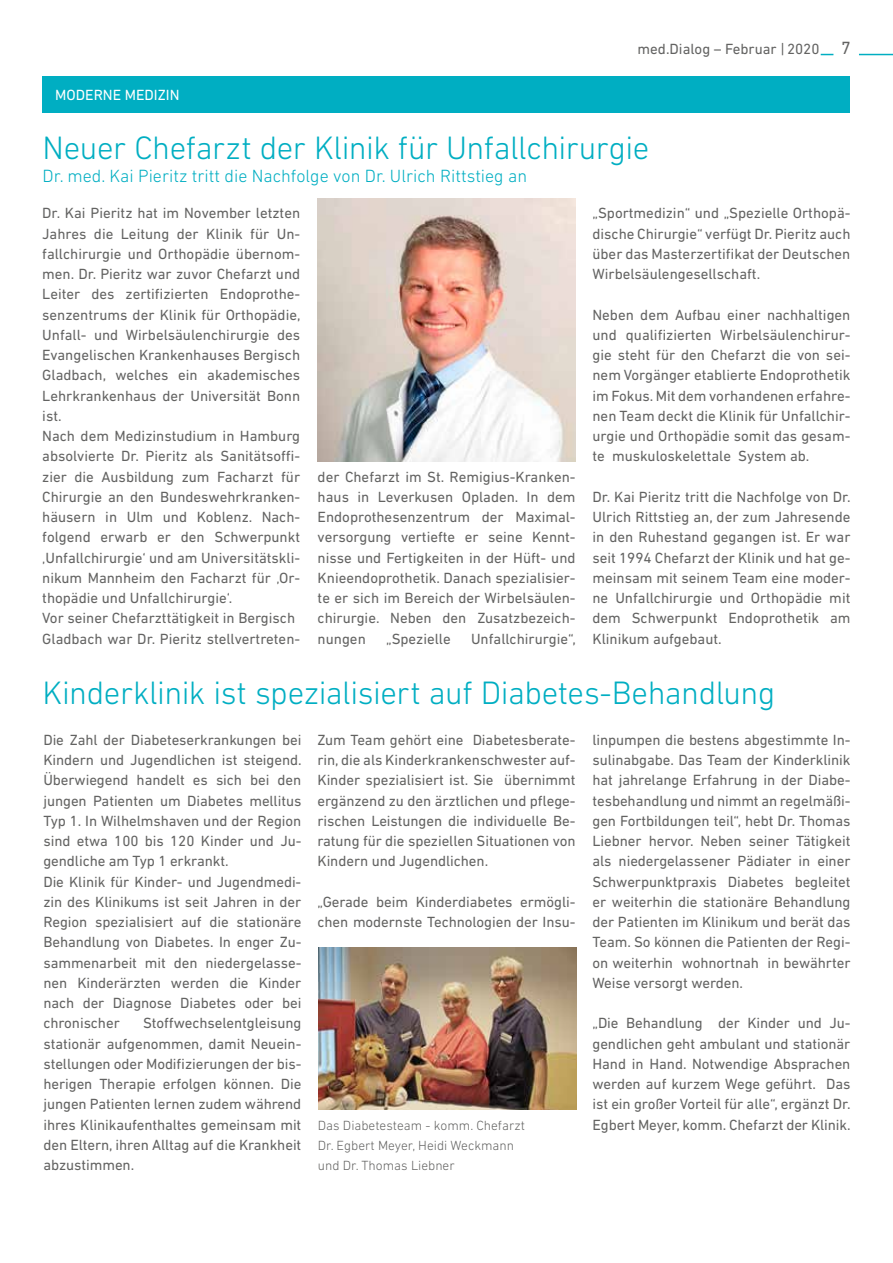
<style>
.page{position:relative;width:893px;height:1263px;background:#fff}
.page>*{position:absolute;margin:0;border:0;box-sizing:border-box;transform-origin:0 0}
.t1{font:300 33px "DIN Next LT Pro";letter-spacing:-.015em;color:#00aec2}
.t2{font:300 18px "DIN Next LT Pro";color:#00aec2}
.t3{font:15px/20.2px "DIN Next LT Pro";color:#636362;text-align:justify}
.t4{font:15px "DIN Next LT Pro";color:#fff}
.t5{font:300 13.5px/20.2px "DIN Next LT Pro";color:#636362}
.s1{font-size:18px}
</style>
<div class="page">
<hr style="left:859px;top:54px;width:34px;height:1px;background:#00aec2">
<svg style="left:821px;top:54px;width:12px;height:1px"></svg>
<div style="left:43px;top:77px;width:807px;height:36px;background:#00aec2"></div>
<img style="left:317px;top:198px;width:258px;height:263px">
<img style="left:318px;top:948px;width:258px;height:161px">
<p class="t3" style="left:638px;top:38px;width:215px">med.Dialog – Februar | 2020 <span class="s1">7</span></p>
<p class="t4" style="left:55px;top:86px;width:126px">MODERNE MEDIZIN</p>
<h1 class="t1" style="left:43px;top:128px;width:608px">Neuer Chefarzt der Klinik für Unfallchirurgie</h1>
<p class="t2" style="left:43px;top:166px;width:486px">Dr. med. Kai Pieritz tritt die Nachfolge von Dr. Ulrich Rittstieg an</p>
<p class="t3" style="left:42px;top:203px;width:260px;text-align:left">Dr. Kai Pieritz hat im November letzten Jahres die Leitung der Klinik für Un&shy;fallchirurgie und Orthopädie übernom&shy;men. Dr. Pieritz war zuvor Chefarzt und Leiter des zertifizierten Endoprothe&shy;senzentrums der Klinik für Orthopädie, Unfall- und Wirbelsäulenchirurgie des Evangelischen Krankenhauses Bergisch Gladbach, welches ein akademisches Lehrkrankenhaus der Universität Bonn ist.<br>Nach dem Medizinstudium in Hamburg absolvierte Dr. Pieritz als Sanitätsoffi&shy;zier die Ausbildung zum Facharzt für Chirurgie an den Bundeswehrkranken&shy;häusern in Ulm und Koblenz. Nach&shy;folgend erwarb er den Schwerpunkt ‚Unfallchirurgie‘ und am Universitätskli&shy;nikum Mannheim den Facharzt für ‚Or&shy;thopädie und Unfallchirurgie‘.<br>Vor seiner Chefarzttätigkeit in Bergisch Gladbach war Dr. Pieritz stellvertreten-</p>
<h1 class="t1" style="left:43px;top:673px;width:734px">Kinderklinik ist spezialisiert auf Diabetes-Behandlung</h1>
<p class="t3" style="left:317px;top:729px;width:259px">Zum Team gehört eine Diabetesberate&shy;rin, die als Kinderkrankenschwester auf-Kinder spezialisiert ist. Sie übernimmt ergänzend zu den ärztlichen und pflege&shy;rischen Leistungen die individuelle Be&shy;ratung für die speziellen Situationen von Kindern und Jugendlichen.</p>
<p class="t3" style="left:317px;top:891px;width:259px">„Gerade beim Kinderdiabetes ermögli&shy;chen modernste Technologien der Insu-</p>
<p class="t3" style="left:592px;top:203px;width:259px">„Sportmedizin“ und „Spezielle Orthopä&shy;dische Chirurgie“ verfügt Dr. Pieritz auch über das Masterzertifikat der Deutschen Wirbelsäulengesellschaft.</p>
<p class="t3" style="left:592px;top:304px;width:259px">Neben dem Aufbau einer nachhaltigen und qualifizierten Wirbelsäulenchirur&shy;gie steht für den Chefarzt die von sei&shy;nem Vorgänger etablierte Endoprothetik im Fokus. Mit dem vorhandenen erfahre&shy;nen Team deckt die Klinik für Unfallchir&shy;urgie und Orthopädie somit das gesam&shy;te muskuloskelettale System ab.</p>
<p class="t3" style="left:592px;top:486px;width:260px">Dr. Kai Pieritz tritt die Nachfolge von Dr.<br>Ulrich Rittstieg an, der zum Jahresende in den Ruhestand gegangen ist. Er war seit 1994 Chefarzt der Klinik und hat ge&shy;meinsam mit seinem Team eine moder&shy;ne Unfallchirurgie und Orthopädie mit dem Schwerpunkt Endoprothetik am Klinikum aufgebaut.</p>
<p class="t3" style="left:318px;top:466px;width:259px">der Chefarzt im St. Remigius-Kranken&shy;haus in Leverkusen Opladen. In dem Endoprothesenzentrum der Maximal&shy;versorgung vertiefte er seine Kennt&shy;nisse und Fertigkeiten in der Hüft- und Knieendoprothetik. Danach spezialisier&shy;te er sich im Bereich der Wirbelsäulen&shy;chirurgie. Neben den Zusatzbezeich&shy;nungen</p>
<p class="t3" style="left:386px;top:628px;width:66px">„Spezielle</p>
<p class="t3" style="left:471px;top:628px;width:106px">Unfallchirurgie“,</p>
<p class="t3" style="left:43px;top:729px;width:260px;text-align:left">Die Zahl der Diabeteserkrankungen bei Kindern und Jugendlichen ist steigend.<br>Überwiegend handelt es sich bei den jungen Patienten um Diabetes mellitus Typ 1. In Wilhelmshaven und der Region sind etwa 100 bis 120 Kinder und Ju&shy;gendliche am Typ 1 erkrankt.<br>Die Klinik für Kinder- und Jugendmedi&shy;zin des Klinikums ist seit Jahren in der Region spezialisiert auf die stationäre Behandlung von Diabetes. In enger Zu&shy;sammenarbeit mit den niedergelasse&shy;nen Kinderärzten werden die Kinder nach der Diagnose Diabetes oder bei chronischer</p>
<p class="t3" style="left:592px;top:729px;width:259px">linpumpen die bestens abgestimmte In&shy;sulinabgabe. Das Team der Kinderklinik hat jahrelange Erfahrung in der Diabe&shy;tesbehandlung und nimmt an regelmäßi&shy;gen Fortbildungen teil“, hebt Dr. Thomas Liebner hervor. Neben seiner Tätigkeit als niedergelassener Pädiater in einer Schwerpunktpraxis Diabetes begleitet er weiterhin die stationäre Behandlung der Patienten im Klinikum und berät das Team. So können die Patienten der Regi&shy;on weiterhin wohnortnah in bewährter Weise versorgt werden.</p>
<p class="t3" style="left:592px;top:1013px;width:260px">„Die Behandlung der Kinder und Ju&shy;gendlichen geht ambulant und stationär Hand in Hand. Notwendige Absprachen werden auf kurzem Wege geführt. Das ist ein großer Vorteil für alle“, ergänzt Dr.<br>Egbert Meyer, komm. Chefarzt der Klinik.</p>
<p class="t3" style="left:43px;top:1013px;width:259px;text-indent:100px">Stoffwechselentgleisung stationär aufgenommen, damit Neuein&shy;stellungen oder Modifizierungen der bis&shy;herigen Therapie erfolgen können. Die jungen Patienten lernen zudem während ihres Klinikaufenthaltes gemeinsam mit den Eltern, ihren Alltag auf die Krankheit abzustimmen.</p>
<p class="t5" style="left:318px;top:1115px;width:209px">Das Diabetesteam - komm. Chefarzt<br>Dr. Egbert Meyer, Heidi Weckmann und Dr. Thomas Liebner</p>
</div>
